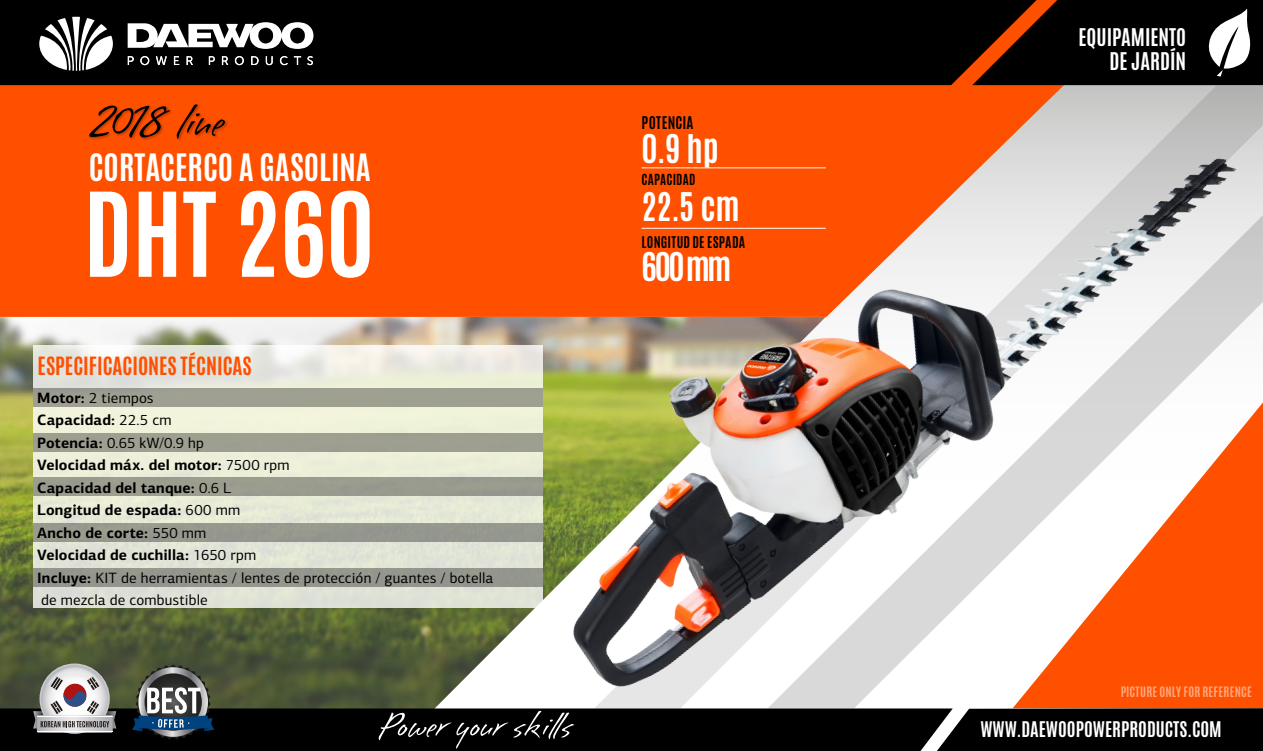
<style>
.page{position:relative;width:1263px;height:751px;background:#fff}
.page>*{position:absolute;margin:0;border:0;box-sizing:border-box;transform-origin:0 0}
.t1{font:700 99px "Antonio";color:#fff}
.t2{font:57.6px "Brisa Alternates";letter-spacing:-.02em;color:#000}
.t3{font:700 33px "Antonio";letter-spacing:-.035em;color:#fff}
.t4{font:700 31.5px "Antonio";color:#fff}
.t5{font:700 21px "Antonio";color:#ff5000}
.t6{font:700 20.4px/24.5px "Antonio";color:#fff;text-align:right}
.t7{font:700 18px "Antonio";color:#fff}
.t8{font:15px/22.5px "PF Centro Sans Pro";letter-spacing:.01em;color:#010000}
.t9{font:700 14.55px "Antonio";letter-spacing:.015em;color:#000}
.t10{font:700 13.5px "Antonio";letter-spacing:.015em;color:#000}
.t11{font:700 12.75px "Antonio";letter-spacing:.015em;color:#000}
.t12{font:700 12px "Antonio";letter-spacing:.015em;color:#fff}
.s1{font-weight:700}
</style>
<div class="page">
<img style="left:0;top:318px;width:492px;height:390px">
<svg style="left:0;top:85px;width:1153px;height:233px;background:#fb560b"></svg>
<svg style="left:33px;top:345px;width:459px;height:262px;background:#e5e7d8"></svg>
<div style="left:33px;top:388px;width:510px;height:18px;background:#9fa091"></div>
<div style="left:33px;top:477px;width:510px;height:18px;background:#9a9c8e"></div>
<div style="left:33px;top:432px;width:510px;height:19px;background:#9e9f90"></div>
<div style="left:33px;top:523px;width:510px;height:18px;background:#95988d"></div>
<div style="left:33px;top:567px;width:510px;height:19px;background:#94968d"></div>
<img style="left:492px;top:152px;width:771px;height:551px">
<div style="left:0;top:0;width:972px;height:85px;background:#000"></div>
<svg style="left:39px;top:17px;width:74px;height:54px"></svg>
<svg style="left:128px;top:22px;width:185px;height:27px"></svg>
<svg style="left:128px;top:56px;width:6px;height:9px"></svg>
<svg style="left:140px;top:56px;width:9px;height:9px"></svg>
<svg style="left:156px;top:56px;width:11px;height:9px"></svg>
<svg style="left:174px;top:56px;width:5px;height:9px"></svg>
<svg style="left:187px;top:56px;width:6px;height:9px"></svg>
<svg style="left:209px;top:56px;width:6px;height:9px"></svg>
<svg style="left:222px;top:56px;width:6px;height:9px"></svg>
<svg style="left:235px;top:56px;width:9px;height:9px"></svg>
<svg style="left:251px;top:56px;width:7px;height:9px"></svg>
<svg style="left:266px;top:56px;width:7px;height:9px"></svg>
<svg style="left:280px;top:56px;width:8px;height:9px"></svg>
<svg style="left:294px;top:56px;width:7px;height:9px"></svg>
<svg style="left:307px;top:56px;width:6px;height:9px"></svg>
<svg style="left:972px;top:0;width:291px;height:85px;background:#201510"></svg>
<div style="left:953px;top:707px;width:310px;height:43px;background:#000"></div>
<div style="left:0;top:708px;width:953px;height:42px;background:#000"></div>
<svg style="left:132px;top:662px;width:82px;height:78px;background:#566163"></svg>
<svg style="left:33px;top:667px;width:83px;height:65px"></svg>
<svg style="left:379px;top:710px;width:195px;height:38px;background:#1c1c1c"></svg>
<h2 class="t2" style="left:90px;top:93px;width:134px">2018 line</h2>
<h3 class="t4" style="left:89px;top:143px;width:284px">CORTACERCO A GASOLINA</h3>
<h1 class="t1" style="left:84px;top:159px;width:293px">DHT 260</h1>
<h3 class="t5" style="left:38px;top:349px;width:216px">ESPECIFICACIONES TÉCNICAS</h3>
<p class="t8" style="left:37px;top:386px;width:458px"><span class="s1">Motor:</span> 2 tiempos<br><span class="s1">Capacidad:</span> 22.5 cm<br><span class="s1">Potencia:</span> 0.65 kW/0.9 hp<br><span class="s1">Velocidad máx. del motor:</span> 7500 rpm<br><span class="s1">Capacidad del tanque:</span> 0.6 L<br><span class="s1">Longitud de espada:</span> 600 mm<br><span class="s1">Ancho de corte:</span> 550 mm<br><span class="s1">Velocidad de cuchilla:</span> 1650 rpm<br><span class="s1">Incluye:</span> KIT de herramientas / lentes de protección / guantes / botella de mezcla de combustible</p>
<p class="t9" style="left:642px;top:111px;width:53px">POTENCIA</p>
<h3 class="t3" style="left:642px;top:124px;width:79px">0.9 hp</h3>
<p class="t11" style="left:642px;top:170px;width:55px">CAPACIDAD</p>
<h3 class="t3" style="left:642px;top:181px;width:100px">22.5 cm</h3>
<p class="t10" style="left:642px;top:232px;width:105px">LONGITUD DE ESPADA</p>
<h3 class="t3" style="left:642px;top:242px;width:91px">600 mm</h3>
<h3 class="t6" style="left:1078px;top:25px;width:109px">EQUIPAMIENTO<br>DE JARDÍN</h3>
<p class="t12" style="left:1120px;top:682px;width:133px">PICTURE ONLY FOR REFERENCE</p>
<p class="t7" style="left:980px;top:715px;width:243px">WWW.DAEWOOPOWERPRODUCTS.COM</p>
</div>
